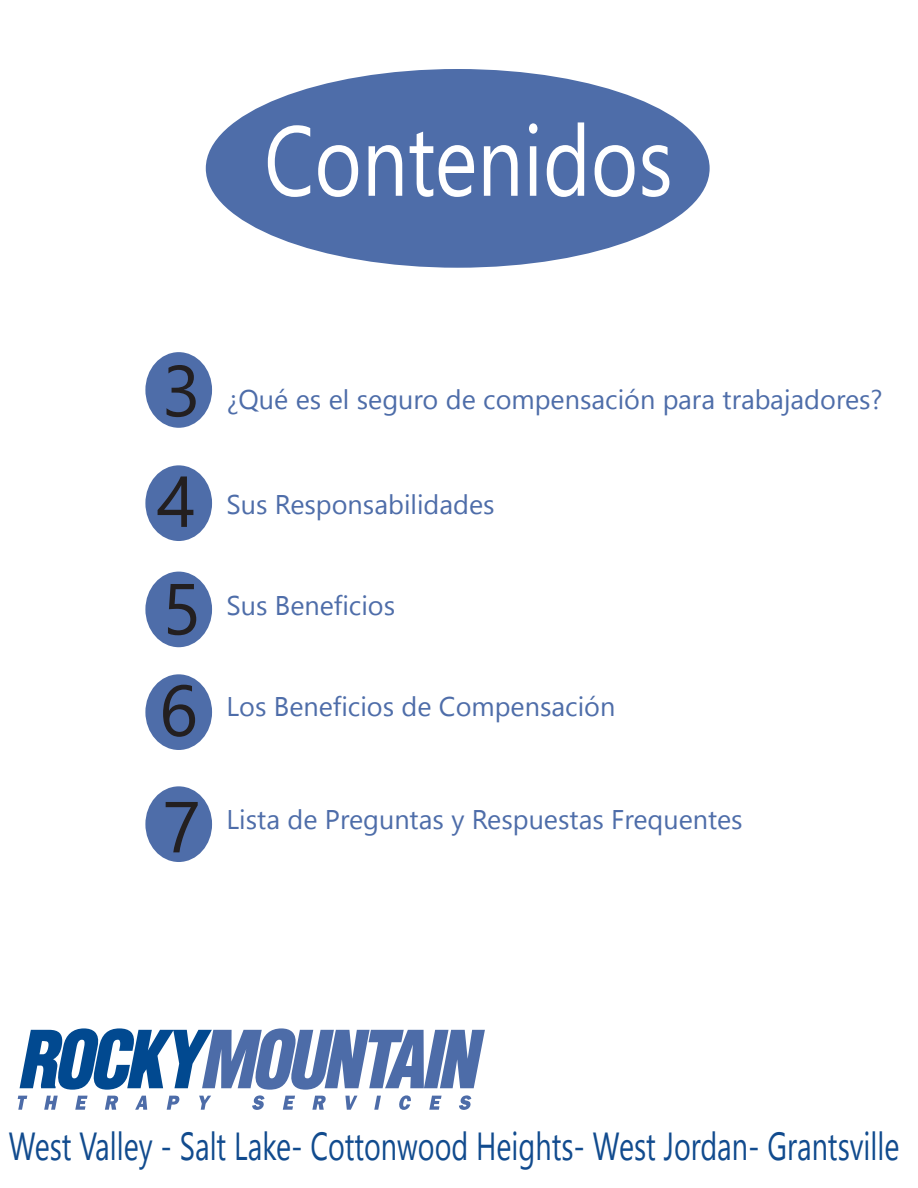
<style>
.page{position:relative;width:918px;height:1188px;background:#fff}
.page>*{position:absolute;margin:0;border:0;box-sizing:border-box;transform-origin:0 0}
.t1{font:99px "Segoe UI Historic";color:#fff;scale:.82 1}
.t2{font:72px/109.1px "Segoe UI Historic";color:#231f20;text-align:justify}
.t3{font:39px "Segoe UI Historic";color:#114b8e;scale:.73 1}
.t4{font:27px "Segoe UI Historic";color:#4e6da9}
</style>
<div class="page">
<div style="left:206px;top:69px;width:504px;height:199px;background:#4e6da9;border-radius:50%"></div>
<svg style="left:18px;top:1028px;width:467px;height:82px"></svg>
<div style="left:145px;top:352px;width:67px;height:76px;background:#4e6da9;border-radius:50%"></div>
<div style="left:145px;top:465px;width:67px;height:76px;background:#4e6da9;border-radius:50%"></div>
<div style="left:145px;top:572px;width:67px;height:75px;background:#4e6da9;border-radius:50%"></div>
<div style="left:145px;top:674px;width:67px;height:76px;background:#4e6da9;border-radius:50%"></div>
<div style="left:145px;top:786px;width:67px;height:76px;background:#4e6da9;border-radius:50%"></div>
<h1 class="t1" style="left:264px;top:104px;width:500px">Contenidos</h1>
<h2 class="t2" style="left:157px;top:337px;width:45px">3<br>4<br>5</h2>
<h2 class="t2" style="left:159px;top:653px;width:43px;line-height:116.4px">6<br>7</h2>
<p class="t4" style="left:227px;top:384px;width:658px">¿Qué es el seguro de compensación para trabajadores?</p>
<p class="t4" style="left:227px;top:489px;width:270px">Sus Responsabilidades</p>
<p class="t4" style="left:227px;top:590px;width:170px">Sus Beneficios</p>
<p class="t4" style="left:227px;top:691px;width:390px">Los Beneficios de Compensación</p>
<p class="t4" style="left:227px;top:804px;width:518px">Lista de Preguntas y Respuestas Frequentes</p>
<h3 class="t3" style="left:9px;top:1124px;width:1222px">West Valley - Salt Lake- Cottonwood Heights- West Jordan- Grantsville</h3>
</div>
